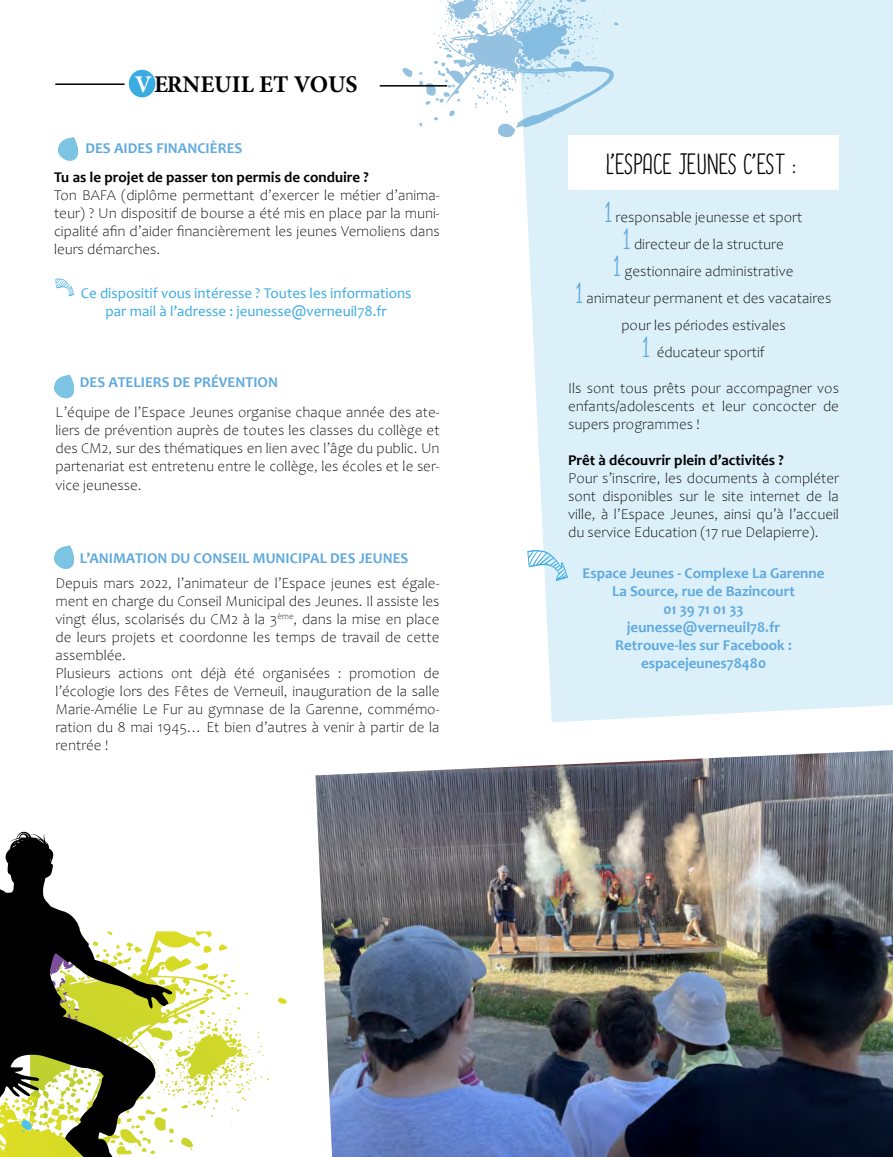
<style>
.page{position:relative;width:893px;height:1157px;background:#fff}
.page>*{position:absolute;margin:0;border:0;box-sizing:border-box;transform-origin:0 0}
.t1{font:27px "Always Together";letter-spacing:.015em;color:#000}
.t2{font:700 24px "Minion Pro";color:#000}
.t3{font:300 15px/18px "Candara";color:#000;text-align:justify}
.t4{font:700 15px/18px "Candara";color:#5ea9de;text-align:center}
.t5{font:15px/18px "Candara";color:#3bace2;text-align:center}
.t6{font:700 15px "Candara";color:#000}
.s1{color:#fff}
.s2{font-family:"Always Together";font-weight:400;font-size:27px;color:#5ea9de}
</style>
<div class="page">
<svg style="left:467px;top:0;width:50px;height:36px"></svg>
<svg style="left:517px;top:0;width:376px;height:722px;background:#dcf0f9"></svg>
<div style="left:129px;top:70px;width:26px;height:27px;background:#3bace2;border-radius:50%"></div>
<hr style="left:55px;top:83px;width:70px;height:2px;background:#000">
<hr style="left:380px;top:85px;width:67px;height:2px;background:#000">
<svg style="left:174px;top:931px;width:39px;height:219px"></svg>
<svg style="left:0;top:831px;width:174px;height:326px"></svg>
<svg style="left:58px;top:137px;width:21px;height:24px"></svg>
<svg style="left:54px;top:375px;width:21px;height:24px"></svg>
<svg style="left:54px;top:545px;width:21px;height:24px"></svg>
<svg style="left:527px;top:549px;width:41px;height:32px"></svg>
<div style="left:568px;top:135px;width:271px;height:55px;background:#fff"></div>
<img style="left:315px;top:750px;width:578px;height:407px">
<svg style="left:55px;top:278px;width:19px;height:18px"></svg>
<h2 class="t2" style="left:135px;top:67px;width:224px"><span class="s1">V</span> ERNEUIL ET VOUS</h2>
<p class="t4" style="left:85px;top:138px;width:159px">DES AIDES FINANCIÈRES</p>
<p class="t6" style="left:54px;top:168px;width:316px">Tu as le projet de passer ton permis de conduire ?</p>
<p class="t3" style="left:54px;top:187px;width:387px">Ton BAFA (diplôme permettant d’exercer le métier d’anima&shy;teur) ? Un dispositif de bourse a été mis en place par la muni&shy;cipalité afin d’aider financièrement les jeunes Vernoliens dans leurs démarches.</p>
<p class="t5" style="left:81px;top:284px;width:332px">Ce dispositif vous intéresse ? Toutes les informations par mail à l’adresse : jeunesse@verneuil78.fr</p>
<p class="t4" style="left:80px;top:373px;width:199px">DES ATELIERS DE PRÉVENTION</p>
<p class="t3" style="left:55px;top:404px;width:386px">L’équipe de l’Espace Jeunes organise chaque année des ate&shy;liers de prévention auprès de toutes les classes du collège et des CM2, sur des thématiques en lien avec l’âge du public. Un partenariat est entretenu entre le collège, les écoles et le ser&shy;vice jeunesse.</p>
<p class="t4" style="left:80px;top:549px;width:330px">L’ANIMATION DU CONSEIL MUNICIPAL DES JEUNES</p>
<p class="t3" style="left:55px;top:575px;width:386px;text-align:left">Depuis mars 2022, l’animateur de l’Espace jeunes est égale&shy;ment en charge du Conseil Municipal des Jeunes. Il assiste les vingt élus, scolarisés du CM2 à la 3<sup>ème</sup>, dans la mise en place de leurs projets et coordonne les temps de travail de cette assemblée.<br>Plusieurs actions ont déjà été organisées : promotion de l’écologie lors des Fêtes de Verneuil, inauguration de la salle Marie-Amélie Le Fur au gymnase de la Garenne, commémo&shy;ration du 8 mai 1945… Et bien d’autres à venir à partir de la rentrée !</p>
<h1 class="t1" style="left:606px;top:143px;width:191px">L’ESPACE JEUNES C’EST :</h1>
<p class="t3" style="left:576px;top:204px;width:257px;line-height:27px;text-align:center"><span class="s2">1</span> responsable jeunesse et sport<br><span class="s2">1</span> directeur de la structure<br><span class="s2">1</span> gestionnaire administrative<br><span class="s2">1</span> animateur permanent et des vacataires pour les périodes estivales<br><span class="s2">1</span> éducateur sportif</p>
<p class="t3" style="left:568px;top:380px;width:272px">Ils sont tous prêts pour accompagner vos enfants/adolescents et leur concocter de supers programmes !</p>
<p class="t6" style="left:568px;top:451px;width:217px">Prêt à découvrir plein d’activités ?</p>
<p class="t3" style="left:568px;top:470px;width:272px">Pour s’inscrire, les documents à compléter sont disponibles sur le site internet de la ville, à l’Espace Jeunes, ainsi qu’à l’accueil du service Education (17 rue Delapierre).</p>
<p class="t4" style="left:583px;top:564px;width:243px">Espace Jeunes - Complexe La Garenne<br>La Source, rue de Bazincourt<br>01 39 71 01 33<br>jeunesse@verneuil78.fr<br>Retrouve-les sur Facebook : espacejeunes78480</p>
</div>
